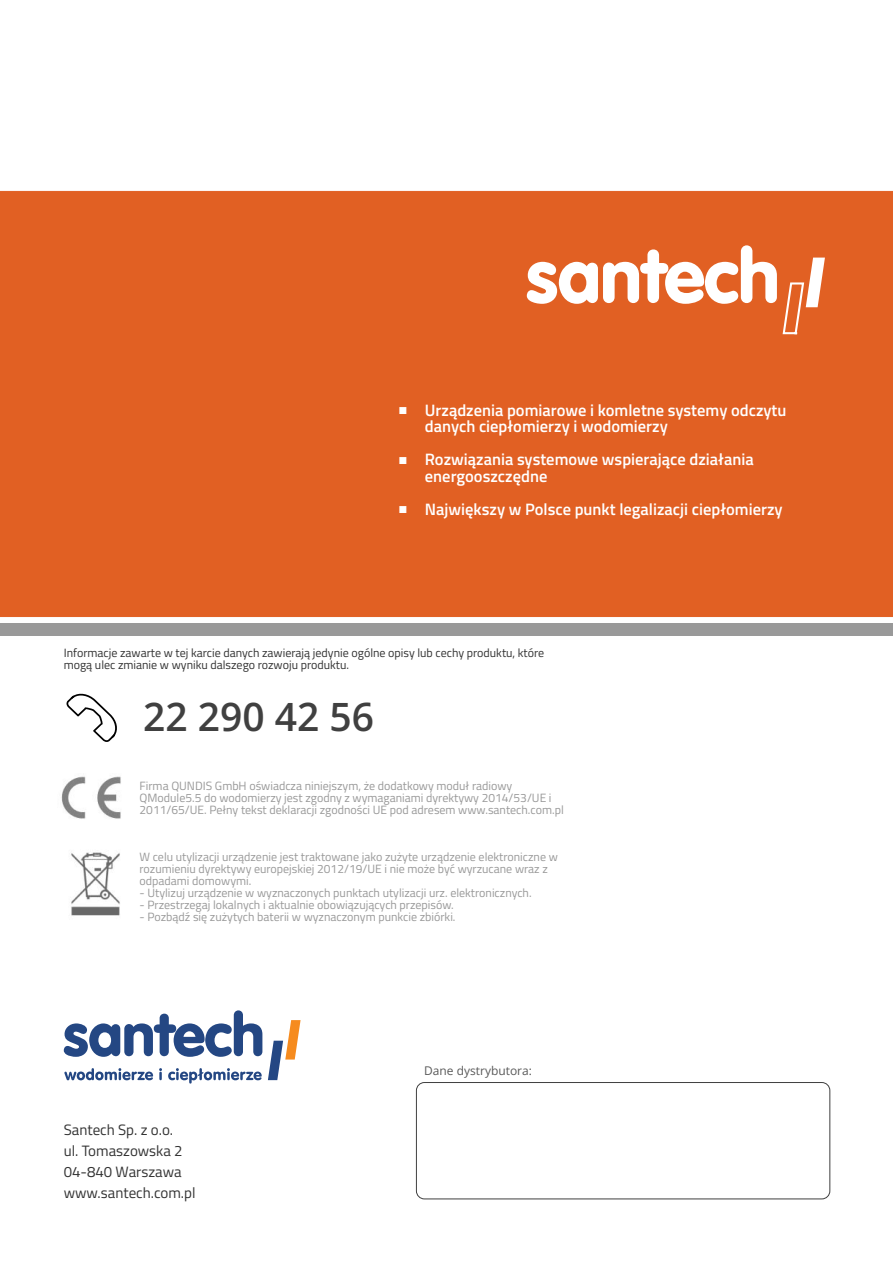
<style>
.page{position:relative;width:893px;height:1263px;background:#fff}
.page>*{position:absolute;margin:0;border:0;box-sizing:border-box;transform-origin:0 0}
.t1{font:600 39px "Open Sans";color:#404040}
.t2{font:600 16.5px/16.5px "Titillium Web";color:#fff}
.t3{font:15px/21px "Titillium Web";color:#333}
.t4{font:15px "Arial";color:#fff}
.t5{font:12px/12px "Titillium Web";color:#999}
.t6{font:12px/12px "Titillium Web";color:#333}
.t7{font:12px "Open Sans";color:#595959}
</style>
<div class="page">
<div style="left:0;top:191px;width:893px;height:426px;background:#e16023"></div>
<div style="left:0;top:623px;width:893px;height:13px;background:#999"></div>
<svg style="left:268px;top:1020px;width:33px;height:60px"></svg>
<svg style="left:64px;top:1010px;width:198px;height:47px"></svg>
<svg style="left:64px;top:1068px;width:89px;height:12px"></svg>
<svg style="left:159px;top:1068px;width:3px;height:12px"></svg>
<svg style="left:168px;top:1068px;width:94px;height:15px"></svg>
<div style="left:416px;top:1082px;width:414px;height:117px;background:#fff;border:1px solid #404040;border-radius:8px"></div>
<svg style="left:66px;top:693px;width:51px;height:49px"></svg>
<svg style="left:527px;top:245px;width:298px;height:89px"></svg>
<img style="left:61px;top:776px;width:60px;height:43px">
<img style="left:71px;top:852px;width:49px;height:64px">
<p class="t4" style="left:399px;top:403px;width:11px">■</p>
<p class="t4" style="left:399px;top:453px;width:11px">■</p>
<p class="t4" style="left:399px;top:502px;width:11px">■</p>
<h2 class="t2" style="left:425px;top:401px;width:363px">Urządzenia pomiarowe i komletne systemy odczytu danych ciepłomierzy i wodomierzy</h2>
<h2 class="t2" style="left:425px;top:451px;width:330px">Rozwiązania systemowe wspierające działania energooszczędne</h2>
<h2 class="t2" style="left:425px;top:500px;width:359px">Największy w Polsce punkt legalizacji ciepłomierzy</h2>
<p class="t6" style="left:64px;top:647px;width:482px">Informacje zawarte w tej karcie danych zawierają jedynie ogólne opisy lub cechy produktu, które mogą ulec zmianie w wyniku dalszego rozwoju produktu.</p>
<h1 class="t1" style="left:143px;top:689px;width:233px">22 290 42 56</h1>
<p class="t5" style="left:140px;top:779px;width:426px">Firma QUNDIS GmbH oświadcza niniejszym, że dodatkowy moduł radiowy<br>QModule5.5 do wodomierzy jest zgodny z wymaganiami dyrektywy 2014/53/UE i<br>2011/65/UE. Pełny tekst deklaracji zgodności UE pod adresem www.santech.com.pl</p>
<p class="t5" style="left:140px;top:850px;width:420px">W celu utylizacji urządzenie jest traktowane jako zużyte urządzenie elektroniczne w rozumieniu dyrektywy europejskiej 2012/19/UE i nie może być wyrzucane wraz z odpadami domowymi.</p>
<p class="t5" style="left:140px;top:886px;width:394px">- Utylizuj urządzenie w wyznaczonych punktach utylizacji urz. elektronicznych.</p>
<p class="t5" style="left:140px;top:898px;width:316px">- Przestrzegaj lokalnych i aktualnie obowiązujących przepisów.</p>
<p class="t5" style="left:140px;top:910px;width:317px">- Pozbądź się zużytych baterii w wyznaczonym punkcie zbiórki.</p>
<p class="t3" style="left:64px;top:1119px;width:133px">Santech Sp. z o.o.<br>ul. Tomaszowska 2<br>04-840 Warszawa www.santech.com.pl</p>
<p class="t7" style="left:424px;top:1062px;width:109px">Dane dystrybutora:</p>
</div>
